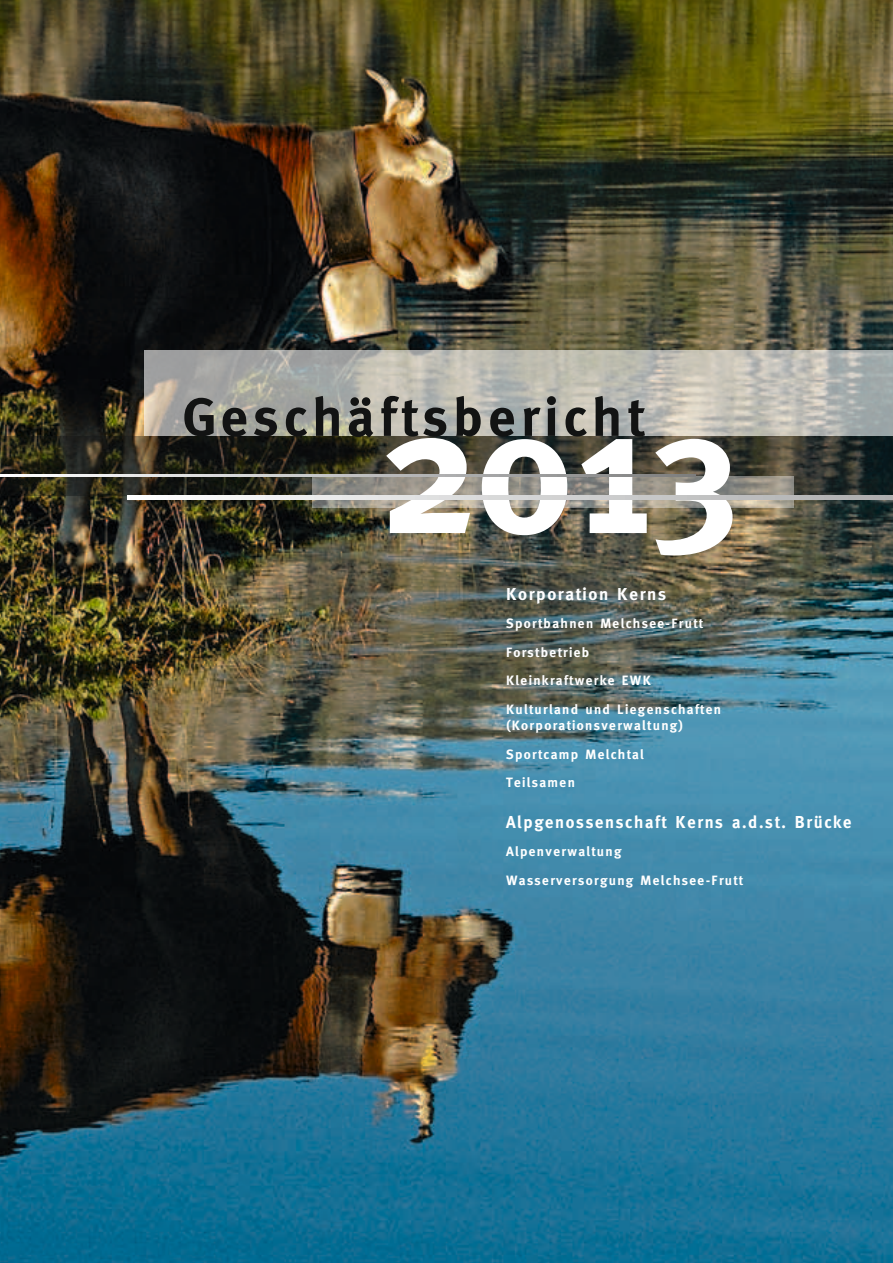
<style>
.page{position:relative;width:893px;height:1263px;background:#fff}
.page>*{position:absolute;margin:0;border:0;box-sizing:border-box;transform-origin:0 0}
.t1{font:700 180px "Meta";color:#fff}
.t2{font:700 54px "Meta";letter-spacing:.1em;color:#121313}
.t3{font:700 17.25px "Meta";letter-spacing:.1em;color:#fff}
.t4{font:700 13.5px/28.5px "Meta";letter-spacing:.1em;color:#fff}
.s1{font-size:165px}
</style>
<div class="page">
<img style="left:0;top:0;width:893px;height:1263px">
<svg style="left:145px;top:351px;width:748px;height:85px"></svg>
<svg style="left:0;top:436px;width:893px;height:59px"></svg>
<svg style="left:312px;top:476px;width:482px;height:32px"></svg>
<svg style="left:0;top:474px;width:695px;height:2px"></svg>
<svg style="left:128px;top:495px;width:765px;height:4px"></svg>
<h2 class="t2" style="left:183px;top:386px;width:462px">Geschäftsbericht</h2>
<h1 class="t1" style="left:380px;top:366px;width:362px">201<span class="s1">3</span></h1>
<p class="t3" style="left:506px;top:584px;width:161px">Korporation Kerns</p>
<p class="t4" style="left:506px;top:609px;width:216px">Sportbahnen Melchsee-Frutt<br>Forstbetrieb<br>Kleinkraftwerke EWK<br>Kulturland und Liegenschaften</p>
<p class="t4" style="left:506px;top:711px;width:179px">(Korporationsverwaltung)<br>Sportcamp Melchtal<br>Teilsamen</p>
<p class="t3" style="left:506px;top:812px;width:347px">Alpgenossenschaft Kerns a.d.st. Brücke</p>
<p class="t4" style="left:506px;top:837px;width:239px">Alpenverwaltung<br>Wasserversorgung Melchsee-Frutt</p>
</div>
